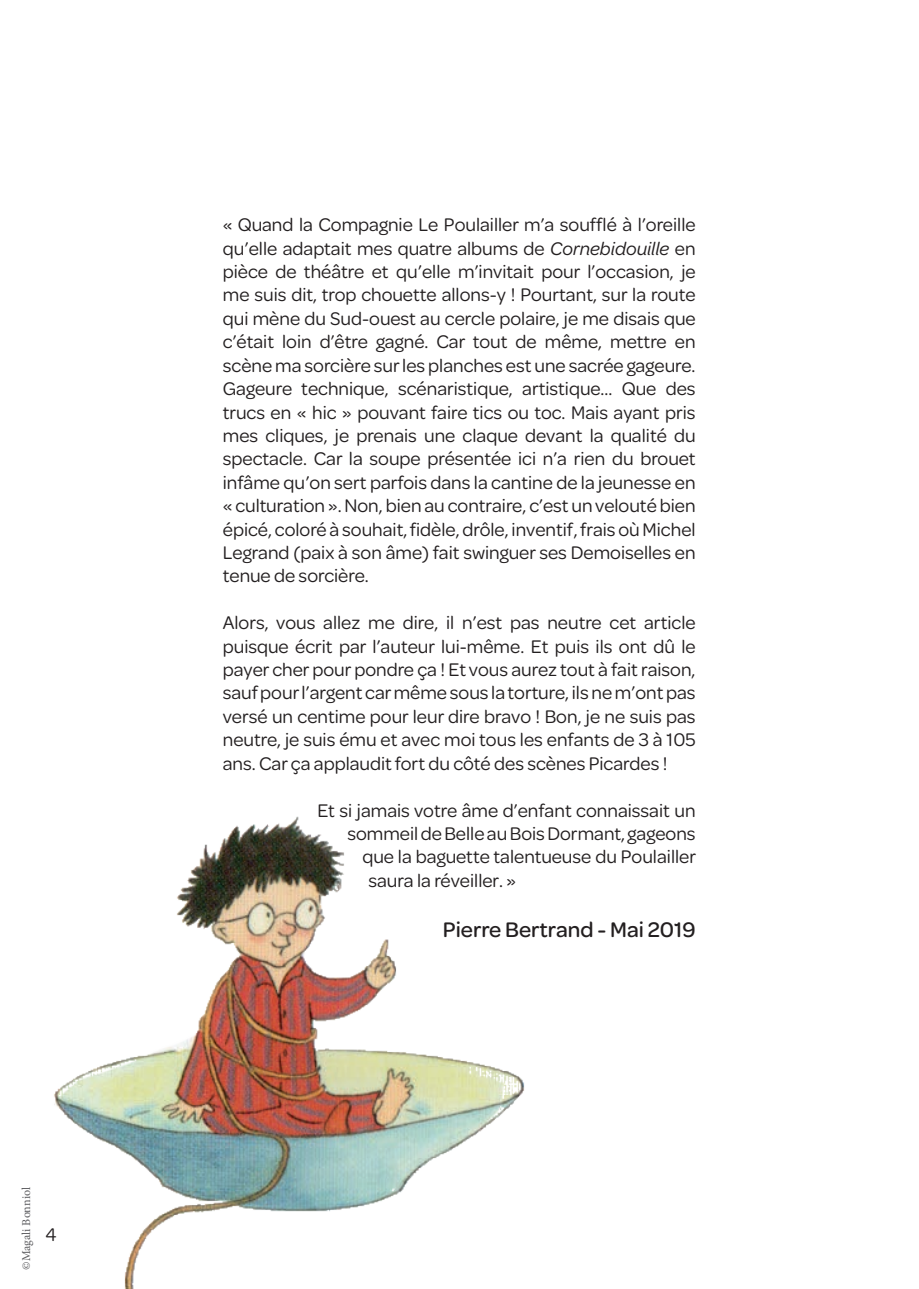
<style>
.page{position:relative;width:919px;height:1289px;background:#fff}
.page>*{position:absolute;margin:0;border:0;box-sizing:border-box;transform-origin:0 0}
.t1{font:500 22.5px "Omnes";color:#231f20}
.t2{font:19.5px/23.4px "Omnes";color:#231f20;text-align:justify}
.t3{font:12px "Minion Pro";color:#5c5c5f}
.s1{font-style:italic}
</style>
<div class="page">
<img style="left:54px;top:816px;width:471px;height:472px">
<p class="t3" style="left:18px;top:1269px;width:84px;rotate:-90deg">©Magali Bonniol</p>
<p class="t2" style="left:45px;top:1221px;width:13px">4</p>
<p class="t2" style="left:223px;top:212px;width:474px">« Quand la Compagnie Le Poulailler m’a soufflé à l’oreille qu’elle adaptait mes quatre albums de <span class="s1">Cornebidouille</span> en pièce de théâtre et qu’elle m’invitait pour l’occasion, je me suis dit, trop chouette allons-y ! Pourtant, sur la route qui mène du Sud-ouest au cercle polaire, je me disais que c’était loin d’être gagné. Car tout de même, mettre en scène ma sorcière sur les planches est une sacrée gageure.<br>Gageure technique, scénaristique, artistique... Que des trucs en « hic » pouvant faire tics ou toc. Mais ayant pris mes cliques, je prenais une claque devant la qualité du spectacle. Car la soupe présentée ici n’a rien du brouet infâme qu’on sert parfois dans la cantine de la jeunesse en « culturation ». Non, bien au contraire, c’est un velouté bien épicé, coloré à souhait, fidèle, drôle, inventif, frais où Michel Legrand (paix à son âme) fait swinguer ses Demoiselles en tenue de sorcière.</p>
<p class="t2" style="left:223px;top:610px;width:474px">Alors, vous allez me dire, il n’est pas neutre cet article puisque écrit par l’auteur lui-même. Et puis ils ont dû le payer cher pour pondre ça ! Et vous aurez tout à fait raison, sauf pour l’argent car même sous la torture, ils ne m’ont pas versé un centime pour leur dire bravo ! Bon, je ne suis pas neutre, je suis ému et avec moi tous les enfants de 3 à 105 ans. Car ça applaudit fort du côté des scènes Picardes !</p>
<p class="t2" style="left:317px;top:797px;width:379px">Et si jamais votre âme d’enfant connaissait un</p>
<p class="t2" style="left:347px;top:820px;width:350px">sommeil de Belle au Bois Dormant, gageons</p>
<p class="t2" style="left:362px;top:844px;width:335px">que la baguette talentueuse du Poulailler</p>
<p class="t2" style="left:368px;top:867px;width:149px">saura la réveiller. »</p>
<p class="t1" style="left:443px;top:914px;width:254px">Pierre Bertrand - Mai 2019</p>
</div>
